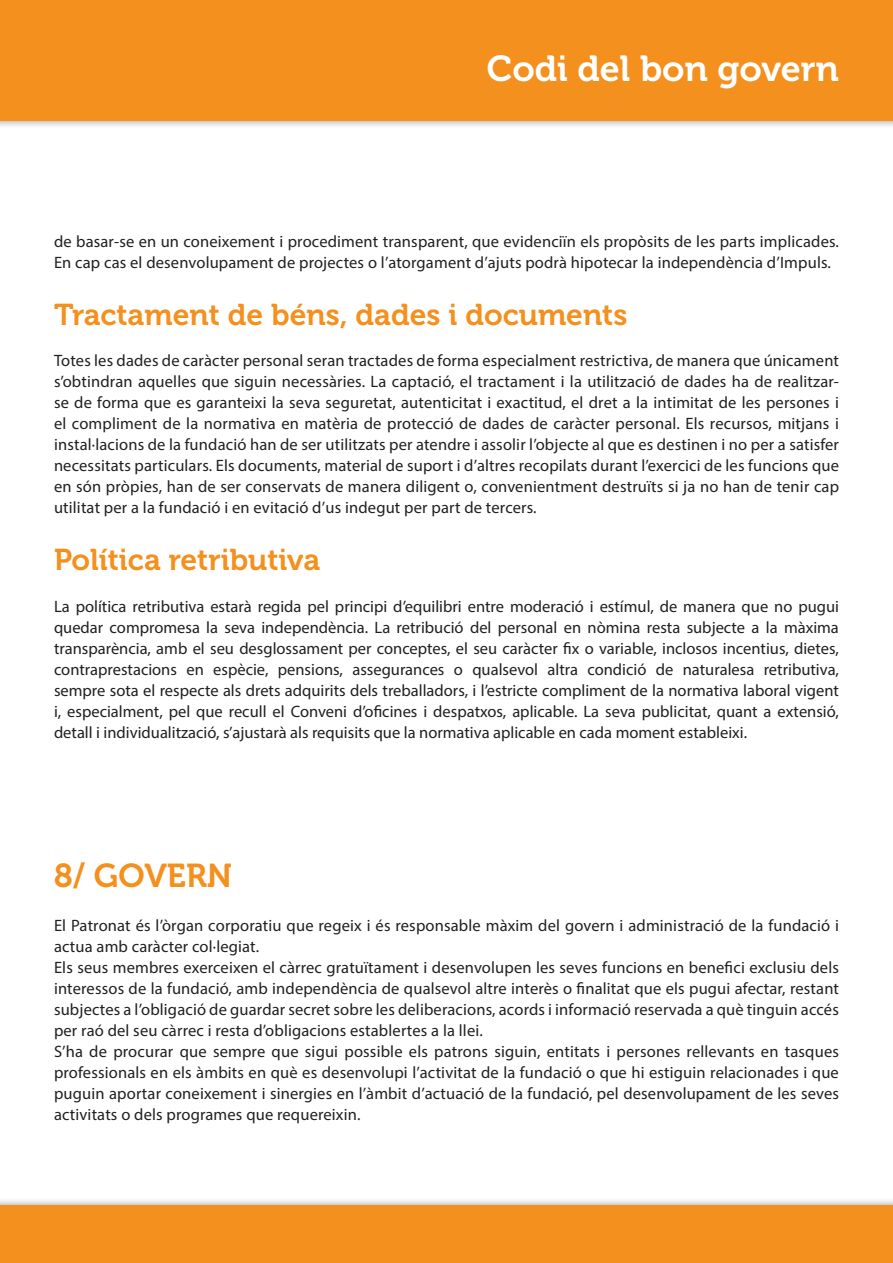
<style>
.page{position:relative;width:893px;height:1263px;background:#fff}
.page>*{position:absolute;margin:0;border:0;box-sizing:border-box;transform-origin:0 0}
.t1{font:36px "Museo 700";color:#fff}
.t2{font:33px "Museo 700";color:#f4901d}
.t3{font:30px "Museo 700";color:#f4901d}
.t4{font:16.5px/21px "Myriad Pro";letter-spacing:.01em;color:#231f20}
</style>
<div class="page">
<div style="left:0;top:0;width:893px;height:130px;background:#231f20;opacity:.48"></div>
<div style="left:0;top:0;width:893px;height:121px;background:#f4901d"></div>
<div style="left:0;top:1197px;width:893px;height:66px;background:#231f20;opacity:.48"></div>
<div style="left:0;top:1205px;width:893px;height:58px;background:#f4901d"></div>
<h1 class="t1" style="left:487px;top:49px;width:354px">Codi del bon govern</h1>
<p class="t4" style="left:54px;top:231px;width:786px">de basar-se en un coneixement i procediment transparent, que evidenciïn els propòsits de les parts implicades.<br>En cap cas el desenvolupament de projectes o l’atorgament d’ajuts podrà hipotecar la independència d’Impuls.</p>
<h3 class="t3" style="left:54px;top:298px;width:575px">Tractament de béns, dades i documents</h3>
<p class="t4" style="left:54px;top:350px;width:787px;text-align:justify">Totes les dades de caràcter personal seran tractades de forma especialment restrictiva, de manera que únicament s’obtindran aquelles que siguin necessàries. La captació, el tractament i la utilització de dades ha de realitzar&shy;se de forma que es garanteixi la seva seguretat, autenticitat i exactitud, el dret a la intimitat de les persones i el compliment de la normativa en matèria de protecció de dades de caràcter personal. Els recursos, mitjans i instal·lacions de la fundació han de ser utilitzats per atendre i assolir l’objecte al que es destinen i no per a satisfer necessitats particulars. Els documents, material de suport i d’altres recopilats durant l’exercici de les funcions que en són pròpies, han de ser conservats de manera diligent o, convenientment destruïts si ja no han de tenir cap utilitat per a la fundació i en evitació d’us indegut per part de tercers.</p>
<h3 class="t3" style="left:54px;top:543px;width:268px">Política retributiva</h3>
<p class="t4" style="left:54px;top:596px;width:786px;text-align:justify">La política retributiva estarà regida pel principi d’equilibri entre moderació i estímul, de manera que no pugui quedar compromesa la seva independència. La retribució del personal en nòmina resta subjecte a la màxima transparència, amb el seu desglossament per conceptes, el seu caràcter fix o variable, inclosos incentius, dietes, contraprestacions en espècie, pensions, assegurances o qualsevol altra condició de naturalesa retributiva, sempre sota el respecte als drets adquirits dels treballadors, i l’estricte compliment de la normativa laboral vigent i, especialment, pel que recull el Conveni d’oficines i despatxos, aplicable. La seva publicitat, quant a extensió, detall i individualització, s’ajustarà als requisits que la normativa aplicable en cada moment estableixi.</p>
<h2 class="t2" style="left:54px;top:857px;width:180px">8/ GOVERN</h2>
<p class="t4" style="left:54px;top:914px;width:787px">El Patronat és l’òrgan corporatiu que regeix i és responsable màxim del govern i administració de la fundació i actua amb caràcter col·legiat.<br>Els seus membres exerceixen el càrrec gratuïtament i desenvolupen les seves funcions en benefici exclusiu dels interessos de la fundació, amb independència de qualsevol altre interès o finalitat que els pugui afectar, restant subjectes a l’obligació de guardar secret sobre les deliberacions, acords i informació reservada a què tinguin accés per raó del seu càrrec i resta d’obligacions establertes a la llei.<br>S’ha de procurar que sempre que sigui possible els patrons siguin, entitats i persones rellevants en tasques professionals en els àmbits en què es desenvolupi l’activitat de la fundació o que hi estiguin relacionades i que puguin aportar coneixement i sinergies en l’àmbit d’actuació de la fundació, pel desenvolupament de les seves activitats o dels programes que requereixin.</p>
</div>
